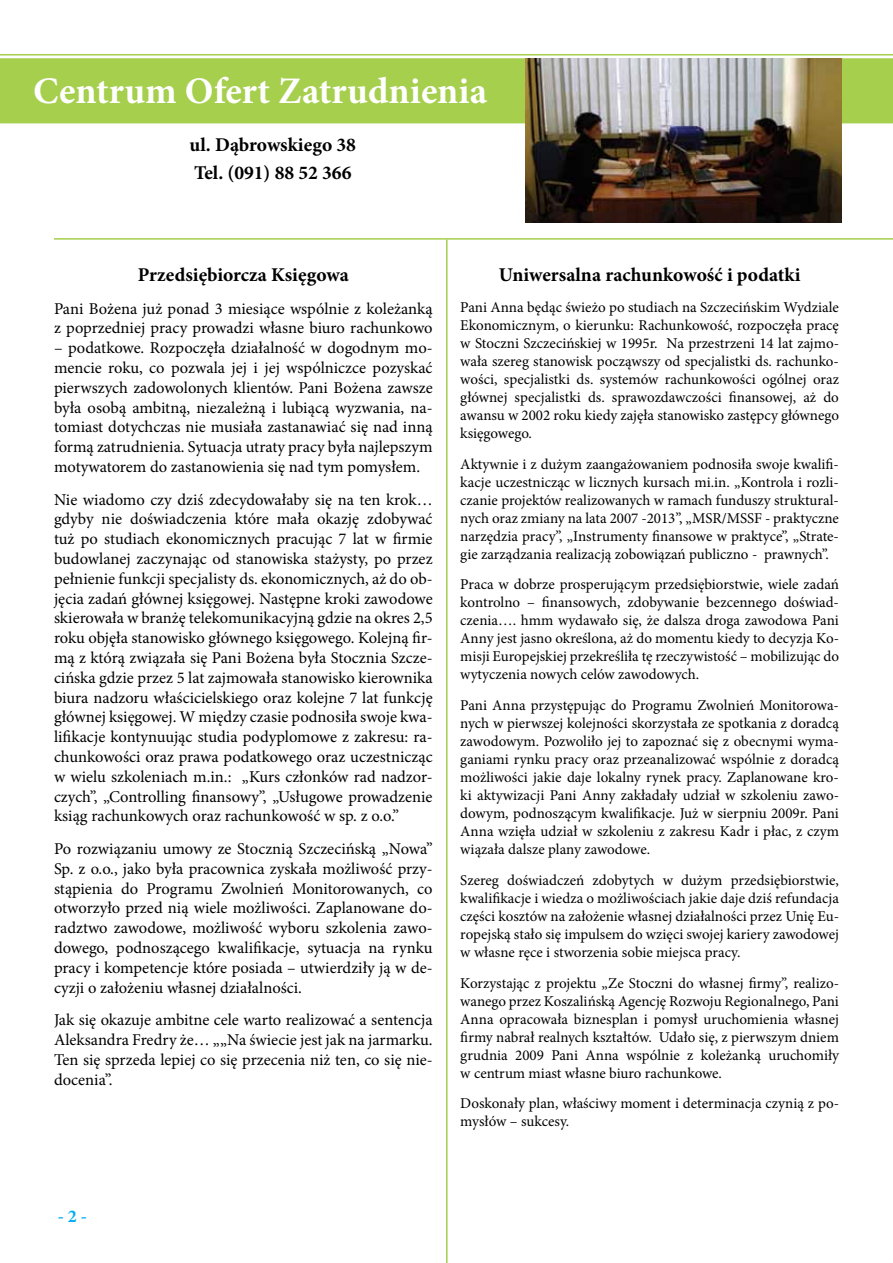
<style>
.page{position:relative;width:893px;height:1263px;background:#fff}
.page>*{position:absolute;margin:0;border:0;box-sizing:border-box;transform-origin:0 0}
.t1{font:700 37.5px "Minion Pro";color:#fff}
.t2{font:700 19.5px/27.6px "Minion Pro";color:#000}
.t3{font:700 18px "Minion Pro";color:#00aeef}
.t4{font:16.5px/19.8px "Minion Pro";color:#000;text-align:justify}
.t5{font:15px/18px "Minion Pro";color:#000;text-align:justify}
</style>
<div class="page">
<hr style="left:446px;top:240px;width:2px;height:1023px;background:#a5cf4d">
<div style="left:0;top:58px;width:893px;height:65px;background:#a5cf4d"></div>
<img style="left:525px;top:59px;width:316px;height:163px">
<hr style="left:0;top:54px;width:893px;height:2px;background:#a5cf4d">
<hr style="left:54px;top:238px;width:839px;height:2px;background:#a5cf4d">
<h1 class="t1" style="left:33px;top:64px;width:456px">Centrum Ofert Zatrudnienia</h1>
<h2 class="t2" style="left:189px;top:131px;width:168px">ul. Dąbrowskiego 38<br>Tel. (091) 88 52 366</h2>
<h2 class="t2" style="left:138px;top:261px;width:213px">Przedsiębiorcza Księgowa</h2>
<p class="t4" style="left:54px;top:298px;width:380px">Pani Bożena już ponad 3 miesiące wspólnie z koleżanką z poprzedniej pracy prowadzi własne biuro rachunkowo</p>
<p class="t4" style="left:54px;top:338px;width:380px">– podatkowe. Rozpoczęła działalność w dogodnym mo&shy;mencie roku, co pozwala jej i jej wspólniczce pozyskać pierwszych zadowolonych klientów. Pani Bożena zawsze była osobą ambitną, niezależną i lubiącą wyzwania, na&shy;tomiast dotychczas nie musiała zastanawiać się nad inną formą zatrudnienia. Sytuacja utraty pracy była najlepszym motywatorem do zastanowienia się nad tym pomysłem.</p>
<p class="t4" style="left:54px;top:489px;width:380px">Nie wiadomo czy dziś zdecydowałaby się na ten krok… gdyby nie doświadczenia które mała okazję zdobywać tuż po studiach ekonomicznych pracując 7 lat w firmie budowlanej zaczynając od stanowiska stażysty, po przez pełnienie funkcji specjalisty ds. ekonomicznych, aż do ob&shy;jęcia zadań głównej księgowej. Następne kroki zawodowe skierowała w branżę telekomunikacyjną gdzie na okres 2,5 roku objęła stanowisko głównego księgowego. Kolejną fir&shy;mą z którą związała się Pani Bożena była Stocznia Szcze&shy;cińska gdzie przez 5 lat zajmowała stanowisko kierownika biura nadzoru właścicielskiego oraz kolejne 7 lat funkcję głównej księgowej. W między czasie podnosiła swoje kwa&shy;lifikacje kontynuując studia podyplomowe z zakresu: ra&shy;chunkowości oraz prawa podatkowego oraz uczestnicząc w wielu szkoleniach m.in.: „Kurs członków rad nadzor&shy;czych”, „Controlling finansowy”, „Usługowe prowadzenie ksiąg rachunkowych oraz rachunkowość w sp. z o.o.”</p>
<p class="t4" style="left:54px;top:839px;width:380px">Po rozwiązaniu umowy ze Stocznią Szczecińską „Nowa” Sp. z o.o., jako była pracownica zyskała możliwość przy&shy;stąpienia do Programu Zwolnień Monitorowanych, co otworzyło przed nią wiele możliwości. Zaplanowane do&shy;radztwo zawodowe, możliwość wyboru szkolenia zawo&shy;dowego, podnoszącego kwalifikacje, sytuacja na rynku pracy i kompetencje które posiada – utwierdziły ją w de&shy;cyzji o założeniu własnej działalności.</p>
<p class="t4" style="left:54px;top:1010px;width:380px">Jak się okazuje ambitne cele warto realizować a sentencja Aleksandra Fredry że… „„Na świecie jest jak na jarmarku.<br>Ten się sprzeda lepiej co się przecenia niż ten, co się nie&shy;docenia”.</p>
<h2 class="t2" style="left:499px;top:261px;width:303px">Uniwersalna rachunkowość i podatki</h2>
<p class="t5" style="left:460px;top:298px;width:380px">Pani Anna będąc świeżo po studiach na Szczecińskim Wydziale Ekonomicznym, o kierunku: Rachunkowość, rozpoczęła pracę w Stoczni Szczecińskiej w 1995r. Na przestrzeni 14 lat zajmo&shy;wała szereg stanowisk począwszy od specjalistki ds. rachunko&shy;wości, specjalistki ds. systemów rachunkowości ogólnej oraz głównej specjalistki ds. sprawozdawczości finansowej, aż do awansu w 2002 roku kiedy zajęła stanowisko zastępcy głównego księgowego.</p>
<p class="t5" style="left:460px;top:455px;width:380px">Aktywnie i z dużym zaangażowaniem podnosiła swoje kwalifi&shy;kacje uczestnicząc w licznych kursach mi.in. „Kontrola i rozli&shy;czanie projektów realizowanych w ramach funduszy struktural&shy;nych oraz zmiany na lata 2007 -2013”, „MSR/MSSF - praktyczne narzędzia pracy”, „Instrumenty finansowe w praktyce”, „Strate&shy;gie zarządzania realizacją zobowiązań publiczno - prawnych”.</p>
<p class="t5" style="left:460px;top:576px;width:380px">Praca w dobrze prosperującym przedsiębiorstwie, wiele zadań kontrolno – finansowych, zdobywanie bezcennego doświad&shy;czenia…. hmm wydawało się, że dalsza droga zawodowa Pani Anny jest jasno określona, aż do momentu kiedy to decyzja Ko&shy;misji Europejskiej przekreśliła tę rzeczywistość – mobilizując do wytyczenia nowych celów zawodowych.</p>
<p class="t5" style="left:460px;top:696px;width:380px">Pani Anna przystępując do Programu Zwolnień Monitorowa&shy;nych w pierwszej kolejności skorzystała ze spotkania z doradcą zawodowym. Pozwoliło jej to zapoznać się z obecnymi wyma&shy;ganiami rynku pracy oraz przeanalizować wspólnie z doradcą możliwości jakie daje lokalny rynek pracy. Zaplanowane kro&shy;ki aktywizacji Pani Anny zakładały udział w szkoleniu zawo&shy;dowym, podnoszącym kwalifikacje. Już w sierpniu 2009r. Pani Anna wzięła udział w szkoleniu z zakresu Kadr i płac, z czym wiązała dalsze plany zawodowe.</p>
<p class="t5" style="left:460px;top:871px;width:380px">Szereg doświadczeń zdobytych w dużym przedsiębiorstwie, kwalifikacje i wiedza o możliwościach jakie daje dziś refundacja części kosztów na założenie własnej działalności przez Unię Eu&shy;ropejską stało się impulsem do wzięci swojej kariery zawodowej w własne ręce i stworzenia sobie miejsca pracy.</p>
<p class="t5" style="left:460px;top:974px;width:380px">Korzystając z projektu „Ze Stoczni do własnej firmy”, realizo&shy;wanego przez Koszalińską Agencję Rozwoju Regionalnego, Pani Anna opracowała biznesplan i pomysł uruchomienia własnej firmy nabrał realnych kształtów. Udało się, z pierwszym dniem grudnia 2009 Pani Anna wspólnie z koleżanką uruchomiły w centrum miast własne biuro rachunkowe.</p>
<p class="t5" style="left:460px;top:1095px;width:380px">Doskonały plan, właściwy moment i determinacja czynią z po&shy;mysłów – sukcesy.</p>
<p class="t3" style="left:58px;top:1203px;width:31px">- 2 -</p>
</div>
